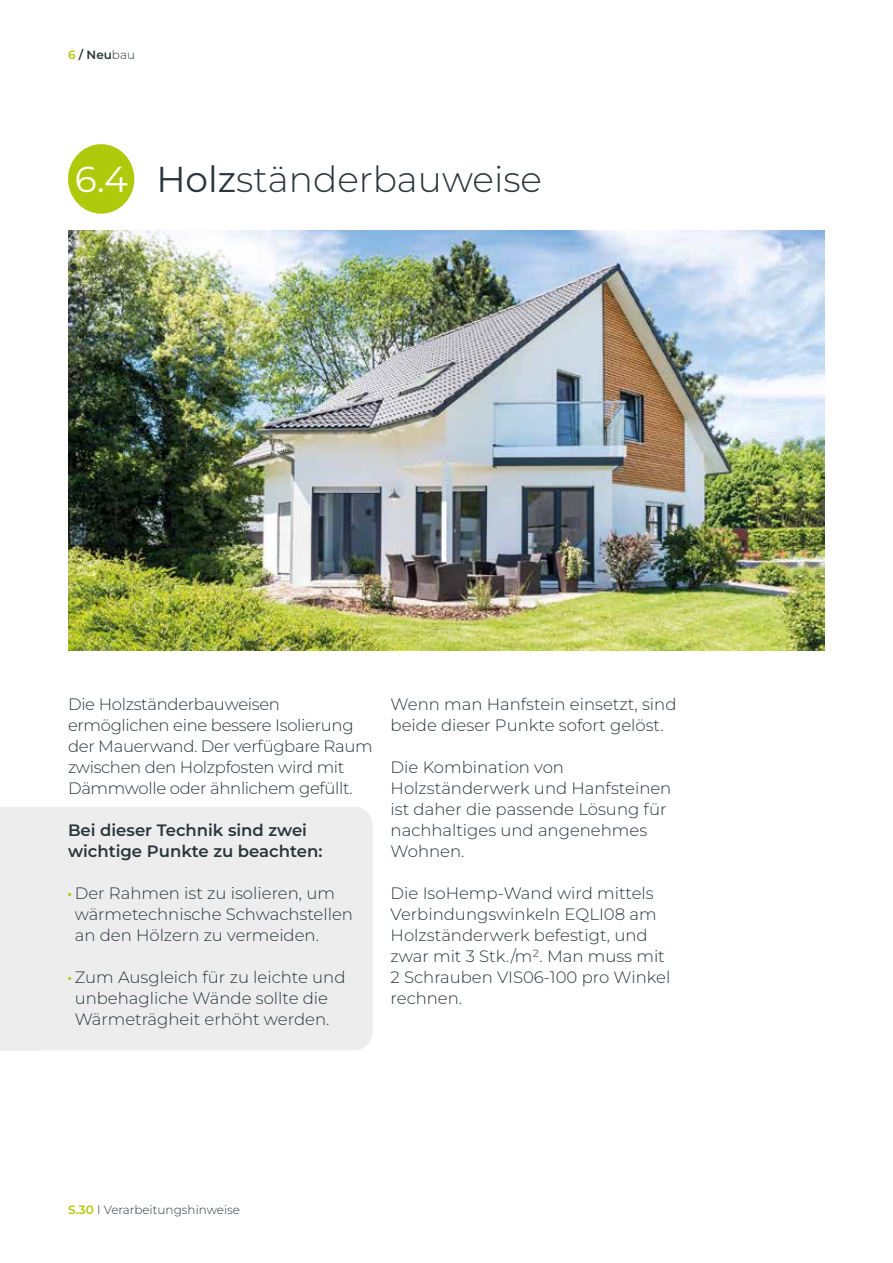
<style>
.page{position:relative;width:893px;height:1263px;background:#fff}
.page>*{position:absolute;margin:0;border:0;box-sizing:border-box;transform-origin:0 0}
.t1{font:300 36px "Montserrat";color:#2a363b}
.t2{font:300 16.5px/21px "Montserrat";color:#2a363b}
.t3{font:300 16.5px/21px "Montserrat";letter-spacing:-.02em;color:#2a363b}
.t4{font:600 16.5px/21px "Montserrat";color:#2a363b}
.t5{font:300 12px "Montserrat";color:#2a363b}
.t6{font:600 12px "Montserrat";color:#2a363b}
.s1{color:#afca0b}
.s2{font-weight:300}
.s3{font-weight:400;color:#fff}
.s4{font-weight:400}
.s5{font-weight:600;color:#afca0b}
</style>
<div class="page">
<div style="left:38px;top:807px;width:335px;height:243px;background:#ededed"></div>
<div style="left:0;top:807px;width:38px;height:243px;background:#ededed"></div>
<div style="left:68px;top:144px;width:66px;height:70px;background:#afca0b;border-radius:50%"></div>
<img style="left:68px;top:231px;width:757px;height:420px">
<p class="t6" style="left:68px;top:47px;width:69px"><span class="s1">6</span> / Neu<span class="s2">bau</span></p>
<h1 class="t1" style="left:75px;top:155px;width:469px"><span class="s3">6.4</span> <span class="s4">Holz</span>ständerbauweise</h1>
<p class="t3" style="left:68px;top:693px;width:306px">Die Holzständerbauweisen ermöglichen eine bessere Isolierung der Mauerwand. Der verfügbare Raum zwischen den Holzpfosten wird mit Dämmwolle oder ähnlichem gefüllt.</p>
<p class="t4" style="left:68px;top:819px;width:256px">Bei dieser Technik sind zwei wichtige Punkte zu beachten:</p>
<p class="t2" style="left:75px;top:882px;width:280px">Der Rahmen ist zu isolieren, um wärmetechnische Schwachstellen an den Hölzern zu vermeiden.</p>
<p class="t2" style="left:75px;top:966px;width:272px">Zum Ausgleich für zu leichte und unbehagliche Wände sollte die<br>Wärmeträgheit erhöht werden.</p>
<p class="t2" style="left:391px;top:693px;width:287px">Wenn man Hanfstein einsetzt, sind beide dieser Punkte sofort gelöst.</p>
<p class="t2" style="left:391px;top:756px;width:282px">Die Kombination von<br>Holzständerwerk und Hanfsteinen ist daher die passende Lösung für nachhaltiges und angenehmes<br>Wohnen.</p>
<p class="t2" style="left:391px;top:882px;width:281px">Die IsoHemp-Wand wird mittels<br>Verbindungswinkeln EQLI08 am<br>Holzständerwerk befestigt, und zwar mit 3 Stk./m². Man muss mit<br>2 Schrauben VIS06-100 pro Winkel rechnen.</p>
<p class="t5" style="left:68px;top:1202px;width:174px"><span class="s5">S.30</span> I Verarbeitungshinweise</p>
</div>
